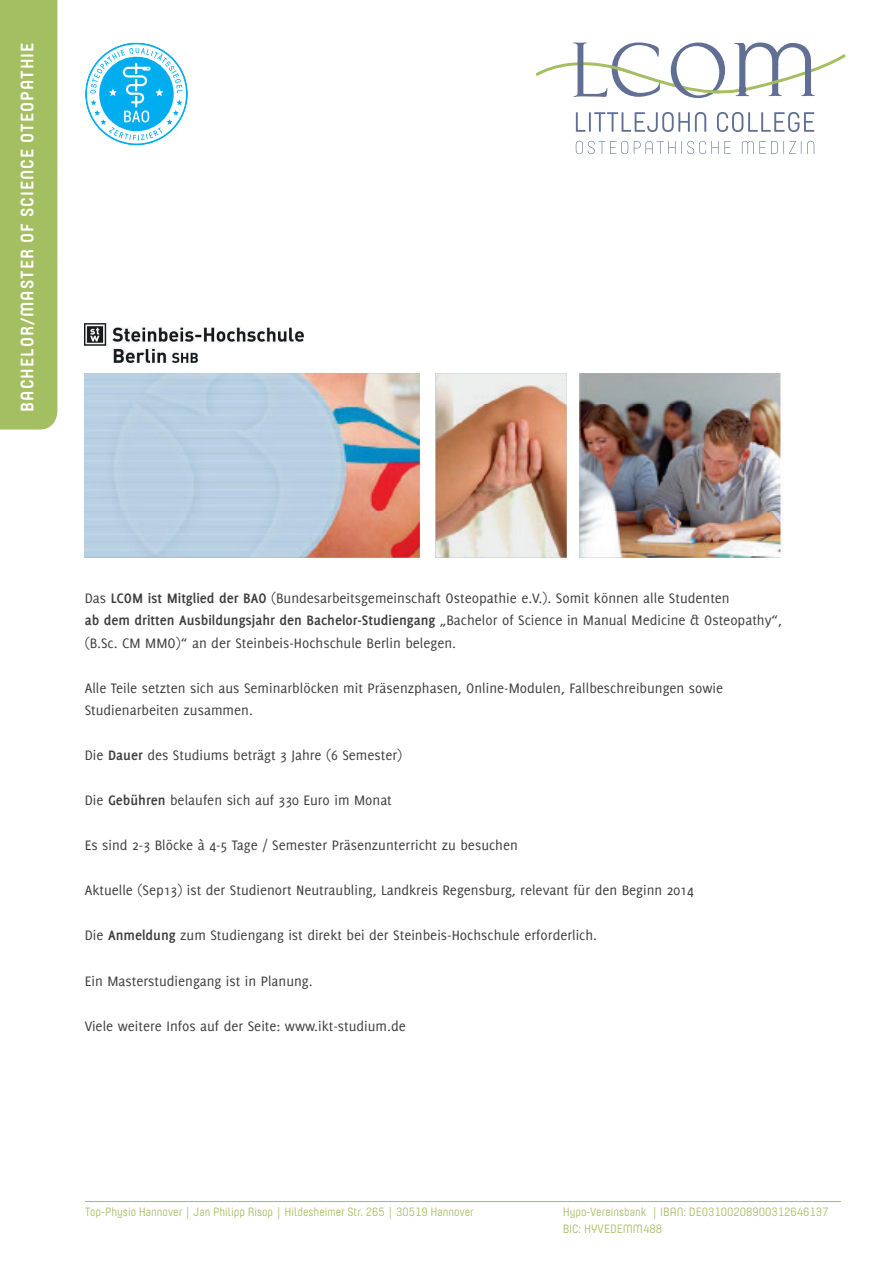
<style>
.page{position:relative;width:893px;height:1263px;background:#fff}
.page>*{position:absolute;margin:0;border:0;box-sizing:border-box;transform-origin:0 0}
.t1{font:700 18px "Yummo";letter-spacing:.06em;color:#fff}
.t2{font:15px/22.5px "Delicious";color:#3e3e3f}
.t3{font:12px/16.5px "Yummo";color:#a4be62}
.s1{font-weight:700}
</style>
<div class="page">
<svg style="left:576px;top:112px;width:238px;height:20px"></svg>
<svg style="left:576px;top:141px;width:238px;height:13px"></svg>
<svg style="left:535px;top:42px;width:311px;height:56px"></svg>
<div style="left:0;top:0;width:57px;height:429px;background:#a4be62"></div>
<hr style="left:85px;top:1201px;width:756px;height:1px;background:#a4be62">
<img style="left:85px;top:373px;width:335px;height:184px">
<img style="left:580px;top:373px;width:203px;height:184px">
<img style="left:435px;top:373px;width:131px;height:184px">
<img style="left:85px;top:324px;width:219px;height:38px">
<svg style="left:85px;top:43px;width:103px;height:102px"></svg>
<p class="t1" style="left:11px;top:412px;width:371px;rotate:-90deg">Bachelor/Master of Science Oteopath ie</p>
<p class="t2" style="left:85px;top:587px;width:699px">Das <span class="s1">LCOM ist Mitglied der BAO</span> (Bundesarbeitsgemeinschaft Osteopathie e.V.). Somit können alle Studenten<br><span class="s1">ab dem dritten Ausbildungsjahr den Bachelor-Studiengang</span> „Bachelor of Science in Manual Medicine &amp; Osteopathy“, (B.Sc. CM MMO)“ an der Steinbeis-Hochschule Berlin belegen.</p>
<p class="t2" style="left:85px;top:677px;width:640px">Alle Teile setzten sich aus Seminarblöcken mit Präsenzphasen, Online-Modulen, Fallbeschreibungen sowie<br>Studienarbeiten zusammen.</p>
<p class="t2" style="left:85px;top:744px;width:319px">Die <span class="s1">Dauer</span> des Studiums beträgt 3 Jahre (6 Semester)</p>
<p class="t2" style="left:85px;top:789px;width:309px">Die <span class="s1">Gebühren</span> belaufen sich auf 330 Euro im Monat</p>
<p class="t2" style="left:85px;top:834px;width:435px">Es sind 2-3 Blöcke à 4-5 Tage / Semester Präsenzunterricht zu besuchen</p>
<p class="t2" style="left:85px;top:879px;width:611px">Aktuelle (Sep13) ist der Studienort Neutraubling, Landkreis Regensburg, relevant für den Beginn 2014</p>
<p class="t2" style="left:85px;top:924px;width:514px">Die <span class="s1">Anmeldung</span> zum Studiengang ist direkt bei der Steinbeis-Hochschule erforderlich.</p>
<p class="t2" style="left:85px;top:969px;width:229px">Ein Masterstudiengang ist in Planung.</p>
<p class="t2" style="left:85px;top:1014px;width:323px">Viele weitere Infos auf der Seite: www.ikt-studium.de</p>
<p class="t3" style="left:85px;top:1203px;width:390px">Top-Physio Hannover | Jan Philipp Risop | Hildesheimer Str. 265 | 30519 Hannover</p>
<p class="t3" style="left:563px;top:1203px;width:267px">Hypo-Vereinsbank | IBAN: DE03100208900312646137<br>BIC: HYVEDEMM488</p>
</div>
